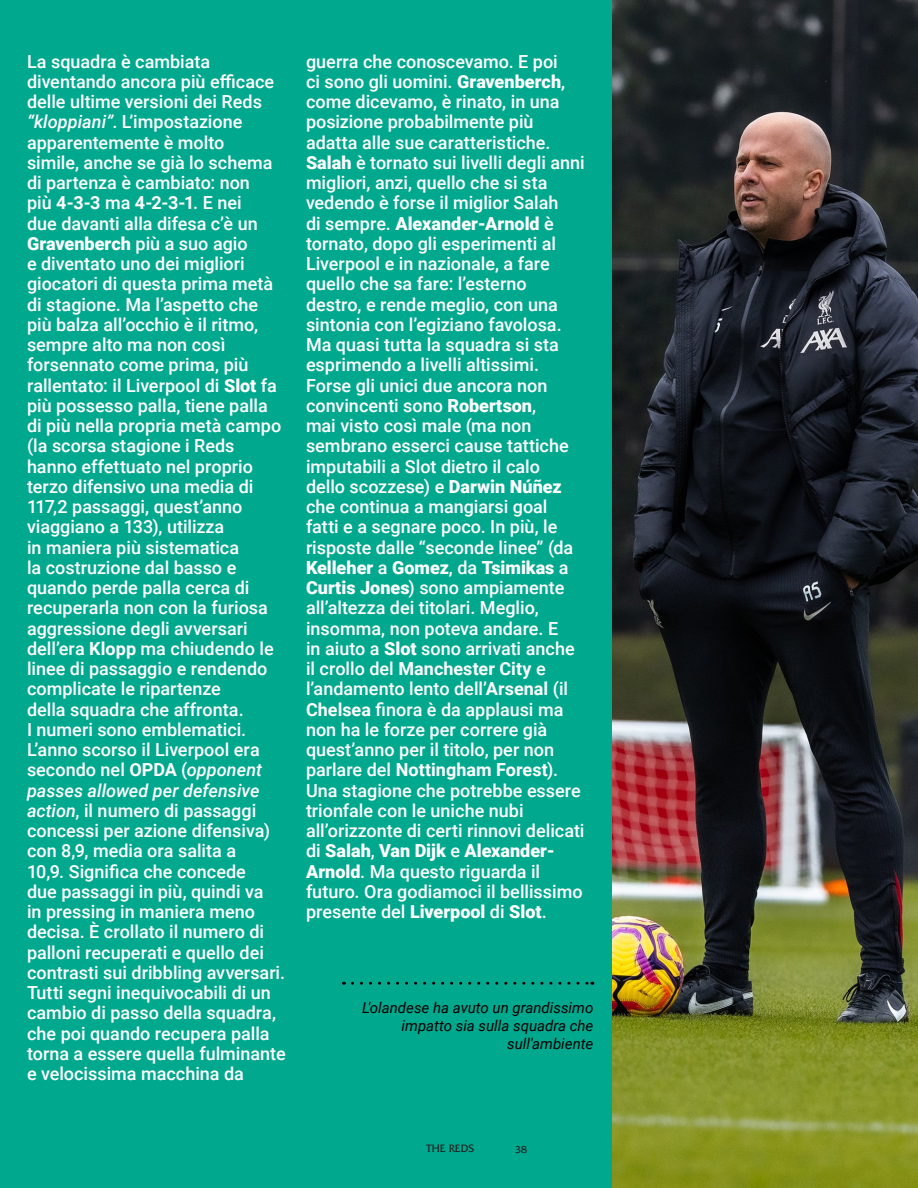
<style>
.page{position:relative;width:918px;height:1188px;background:#00a88e}
.page>*{position:absolute;margin:0;border:0;box-sizing:border-box;transform-origin:0 0}
.Body_Text_-_11pt{font:500 18px/20.2px "Roboto";color:#fff}
.Pull_Quote_-_Under_D{font:italic 15px/18px "Roboto";color:#000001;text-align:right}
.t1{font:11.25px "Friz Quadrata";color:#231f20}
.t2{font:10.5px "Friz Quadrata";color:#231f20}
.s1{font-style:italic}
.s2{font-weight:700}
.s3{font-weight:900}
</style>
<div class="page">
<svg style="left:352px;top:982px;width:241px;height:3px"></svg>
<img style="left:612px;top:0;width:306px;height:1188px">
<p class="Body_Text_-_11pt" style="left:27px;top:50px;width:260px">La squadra è cambiata diventando ancora più efficace delle ultime versioni dei Reds <span class="s1">“kloppiani”</span>. L’impostazione apparentemente è molto<br>simile, anche se già lo schema di partenza è cambiato: non<br>più <span class="s2">4-3-3</span> ma <span class="s2">4-2-3-1</span>. E nei<br>due davanti alla difesa c’è un<br><span class="s3">Gravenberch</span> più a suo agio<br>e diventato uno dei migliori giocatori di questa prima metà di stagione. Ma l’aspetto che più balza all’occhio è il ritmo, sempre alto ma non così forsennato come prima, più rallentato: il Liverpool di <span class="s3">Slot</span> fa più possesso palla, tiene palla di più nella propria metà campo (la scorsa stagione i Reds hanno effettuato nel proprio terzo difensivo una media di<br>117,2 passaggi, quest’anno viaggiano a 133), utilizza<br>in maniera più sistematica<br>la costruzione dal basso e quando perde palla cerca di recuperarla non con la furiosa aggressione degli avversari dell’era <span class="s2">Klopp</span> ma chiudendo le linee di passaggio e rendendo complicate le ripartenze<br>della squadra che affronta.<br>I numeri sono emblematici.<br>L’anno scorso il Liverpool era secondo nel <span class="s2">OPDA</span> (<span class="s1">opponent passes allowed per defensive action</span>, il numero di passaggi concessi per azione difensiva) con 8,9, media ora salita a<br>10,9. Significa che concede<br>due passaggi in più, quindi va<br>in pressing in maniera meno decisa. È crollato il numero di palloni recuperati e quello dei contrasti sui dribbling avversari.<br>Tutti segni inequivocabili di un cambio di passo della squadra, che poi quando recupera palla torna a essere quella fulminante e velocissima macchina da</p>
<p class="Body_Text_-_11pt" style="left:306px;top:50px;width:280px">guerra che conoscevamo. E poi<br>ci sono gli uomini. <span class="s3">Gravenberch</span>, come dicevamo, è rinato, in una posizione probabilmente più adatta alle sue caratteristiche.<br><span class="s3">Salah</span> è tornato sui livelli degli anni migliori, anzi, quello che si sta vedendo è forse il miglior Salah<br>di sempre. <span class="s3">Alexander-Arnold</span> è tornato, dopo gli esperimenti al<br>Liverpool e in nazionale, a fare quello che sa fare: l’esterno destro, e rende meglio, con una sintonia con l’egiziano favolosa.<br>Ma quasi tutta la squadra si sta esprimendo a livelli altissimi.<br>Forse gli unici due ancora non convincenti sono <span class="s3">Robertson</span>,<br>mai visto così male (ma non sembrano esserci cause tattiche imputabili a Slot dietro il calo<br>dello scozzese) e <span class="s3">Darwin Núñez </span>che continua a mangiarsi goal fatti e a segnare poco. In più, le risposte dalle “seconde linee” (da<br><span class="s3">Kelleher</span> a <span class="s3">Gomez</span>, da <span class="s3">Tsimikas</span> a<br><span class="s3">Curtis Jones</span>) sono ampiamente all’altezza dei titolari. Meglio, insomma, non poteva andare. E<br>in aiuto a <span class="s3">Slot</span> sono arrivati anche il crollo del <span class="s2">Manchester City</span> e l’andamento lento dell’<span class="s2">Arsenal</span> (il<br><span class="s2">Chelsea</span> finora è da applausi ma non ha le forze per correre già quest’anno per il titolo, per non parlare del <span class="s2">Nottingham Forest</span>).<br>Una stagione che potrebbe essere trionfale con le uniche nubi all’orizzonte di certi rinnovi delicati di <span class="s3">Salah</span>, <span class="s3">Van Dijk</span> e <span class="s3">Alexander-<br>Arnold</span>. Ma questo riguarda il futuro. Ora godiamoci il bellissimo presente del <span class="s3">Liverpool</span> di <span class="s3">Slot</span>.</p>
<p class="Pull_Quote_-_Under_D" style="left:362px;top:998px;width:233px">L'olandese ha avuto un grandissimo impatto sia sulla squadra che sull'ambiente</p>
<p class="t1" style="left:427px;top:1142px;width:49px">THE REDS</p>
<p class="t2" style="left:515px;top:1143px;width:13px">38</p>
</div>
